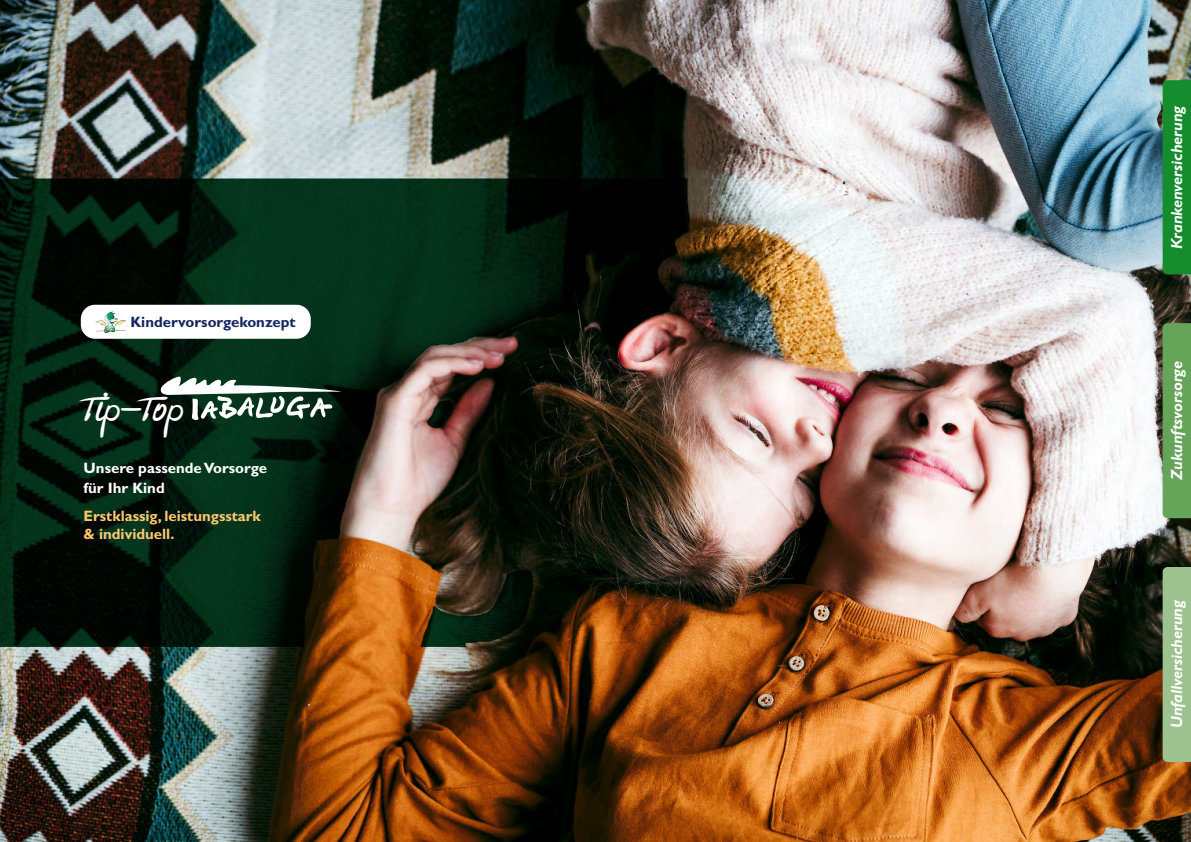
<style>
.page{position:relative;width:1191px;height:842px;background:#fff}
.page>*{position:absolute;margin:0;border:0;box-sizing:border-box;transform-origin:0 0}
.t1{font:37.2px "Hakon Handwriting";color:#fff}
.t2{font:italic 700 16px "Gill Sans Std";letter-spacing:-.01em;color:#fff}
.t3{font:700 15px/18px "Gill Sans Std";color:#fcc870}
.t4{font:700 15px/20px "Gill Sans Std";color:#fff}
.t5{font:700 15px "Gill Sans Std";color:#15265f}
</style>
<div class="page">
<img style="left:0;top:0;width:1191px;height:842px">
<img style="left:0;top:179px;width:1061px;height:468px">
<svg style="left:159px;top:373px;width:183px;height:47px"></svg>
<div style="left:1162px;top:323px;width:29px;height:195px;background:#66a459"></div>
<div style="left:1162px;top:567px;width:29px;height:195px;background:#9dc18f"></div>
<div style="left:1162px;top:80px;width:29px;height:194px;background:#158c2e"></div>
<div style="left:81px;top:305px;width:230px;height:34px;background:#fff;border-radius:14px"></div>
<img style="left:95px;top:311px;width:31px;height:22px">
<p class="t5" style="left:130px;top:313px;width:167px">Kindervorsorgekonzept</p>
<h1 class="t1" style="left:84px;top:386px;width:101px">Tip-Top</h1>
<p class="t4" style="left:84px;top:458px;width:185px">Unsere passende Vorsorge für Ihr Kind</p>
<p class="t3" style="left:84px;top:507px;width:179px">Erstklassig, leistungsstark &amp; individuell.</p>
<p class="t2" style="left:1167px;top:249px;width:145px;rotate:-90deg">Krankenversicherung</p>
<p class="t2" style="left:1167px;top:480px;width:120px;rotate:-90deg">Zukunftsvorsorge</p>
<p class="t2" style="left:1167px;top:728px;width:130px;rotate:-90deg">Unfallversicherung</p>
</div>
